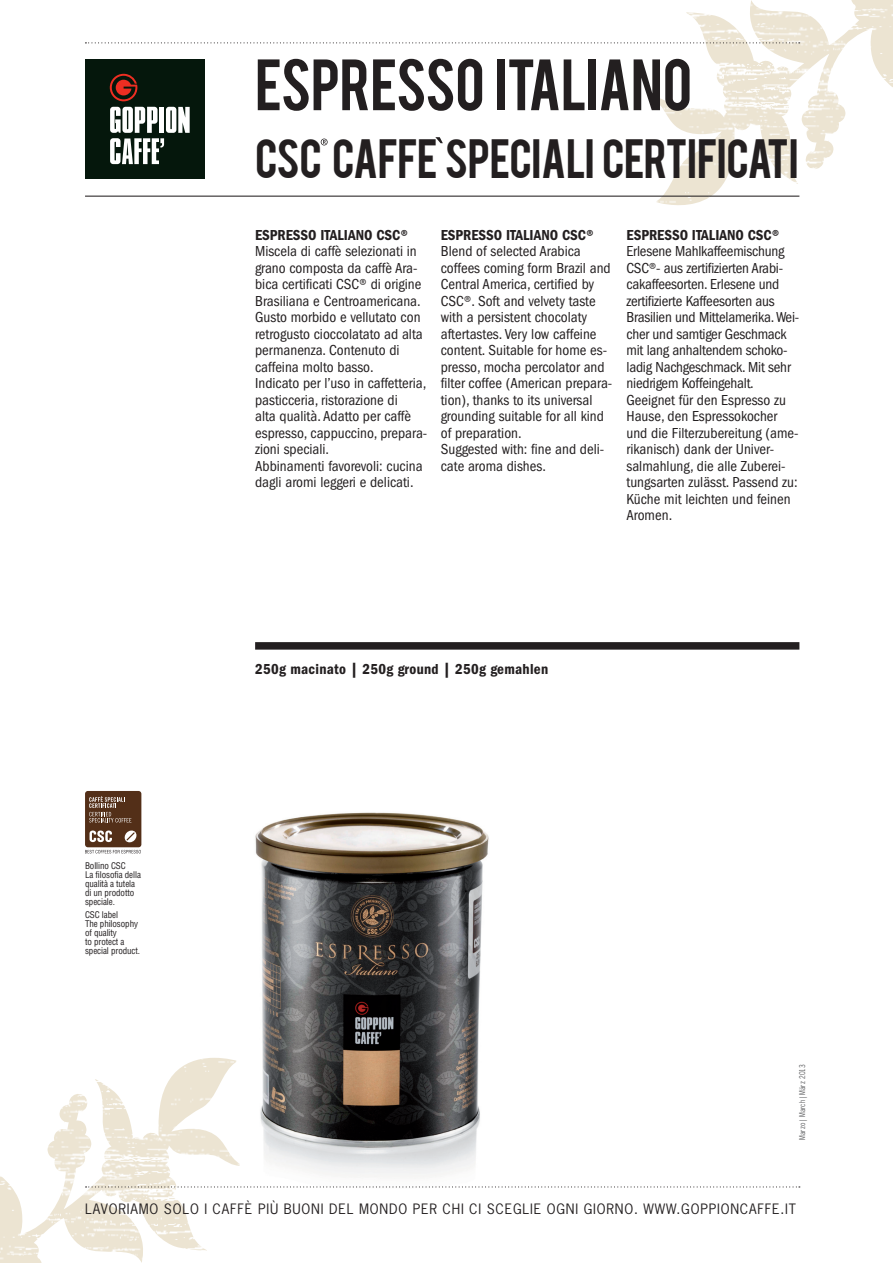
<style>
.page{position:relative;width:893px;height:1263px;background:#fff}
.page>*{position:absolute;margin:0;border:0;box-sizing:border-box;transform-origin:0 0}
.t1{font:57px "Bebas";letter-spacing:-.01em;color:#231f20}
.t2{font:43.5px "Bebas";letter-spacing:-.01em;color:#231f20}
.t3{font:condensed 15px/16.5px "ITC Franklin Gothic Std";color:#231f20}
.t4{font:15px "ITC Franklin Gothic Std Dm Cd";color:#231f20}
.t5{font:15px "ITC Franklin Gothic Std Dm Cd";letter-spacing:.02em;color:#231f20}
.t6{font:13.5px "News Gothic Std";letter-spacing:.06em;color:#231f20}
.t7{font:condensed 9px/9px "Helvetica LT Std";letter-spacing:-.01em;color:#231f20}
.t8{font:7.5px "News Gothic Std";letter-spacing:.02em;color:#57585a;scale:.85 1}
</style>
<div class="page">
<img style="left:247px;top:812px;width:243px;height:376px">
<div style="left:85px;top:60px;width:119px;height:119px;background:#05170c"></div>
<svg style="left:110px;top:107px;width:80px;height:57px"></svg>
<svg style="left:110px;top:74px;width:27px;height:27px"></svg>
<img style="left:653px;top:0;width:206px;height:205px">
<img style="left:0;top:1079px;width:159px;height:184px">
<svg style="left:86px;top:1186px;width:714px;height:1px"></svg>
<div style="left:255px;top:642px;width:544px;height:8px;background:#231f20"></div>
<svg style="left:85px;top:42px;width:715px;height:1px"></svg>
<hr style="left:85px;top:196px;width:714px;height:1px;background:#231f20">
<div style="left:85px;top:791px;width:56px;height:56px;background:#532f18;border-radius:3px"></div>
<svg style="left:124px;top:830px;width:13px;height:13px"></svg>
<svg style="left:89px;top:796px;width:42px;height:26px"></svg>
<svg style="left:90px;top:830px;width:22px;height:12px"></svg>
<svg style="left:85px;top:850px;width:56px;height:3px"></svg>
<svg style="left:435px;top:137px;width:8px;height:6px"></svg>
<svg style="left:321px;top:139px;width:7px;height:6px"></svg>
<h1 class="t1" style="left:255px;top:43px;width:439px">ESPRESSO ITALIANO</h1>
<h2 class="t2" style="left:255px;top:127px;width:545px">CSC CAFFE SPECIALI CERTIFICATI</h2>
<p class="t7" style="left:85px;top:861px;width:57px">Bollino CSC<br>La filosofia della qualità a tutela di un prodotto speciale.</p>
<p class="t7" style="left:85px;top:910px;width:57px">CSC label<br>The philosophy of quality<br>to protect a special product.</p>
<p class="t4" style="left:255px;top:226px;width:154px">ESPRESSO ITALIANO CSC®</p>
<p class="t3" style="left:255px;top:243px;width:174px">Miscela di caffè selezionati in grano composta da caffè Ara&shy;bica certificati CSC® di origine<br>Brasiliana e Centroamericana.<br>Gusto morbido e vellutato con retrogusto cioccolatato ad alta permanenza. Contenuto di caffeina molto basso.<br>Indicato per l’uso in caffetteria, pasticceria, ristorazione di<br>alta qualità. Adatto per caffè espresso, cappuccino, prepara&shy;zioni speciali.<br>Abbinamenti favorevoli: cucina dagli aromi leggeri e delicati.</p>
<p class="t4" style="left:441px;top:226px;width:154px">ESPRESSO ITALIANO CSC®</p>
<p class="t3" style="left:441px;top:243px;width:173px">Blend of selected Arabica coffees coming form Brazil and<br>Central America, certified by<br>CSC®. Soft and velvety taste with a persistent chocolaty aftertastes. Very low caffeine content. Suitable for home es&shy;presso, mocha percolator and filter coffee (American prepara&shy;tion), thanks to its universal grounding suitable for all kind of preparation.<br>Suggested with: fine and deli&shy;cate aroma dishes.</p>
<p class="t4" style="left:626px;top:226px;width:154px">ESPRESSO ITALIANO CSC®</p>
<p class="t3" style="left:626px;top:243px;width:174px">Erlesene Mahlkaffeemischung<br>CSC®- aus zertifizierten Arabi&shy;cakaffeesorten. Erlesene und zertifizierte Kaffeesorten aus<br>Brasilien und Mittelamerika. Wei&shy;cher und samtiger Geschmack mit lang anhaltendem schoko&shy;ladig Nachgeschmack. Mit sehr niedrigem Koffeingehalt.<br>Geeignet für den Espresso zu<br>Hause, den Espressokocher und die Filterzubereitung (ame&shy;rikanisch) dank der Univer&shy;salmahlung, die alle Zuberei&shy;tungsarten zulässt. Passend zu:<br>Küche mit leichten und feinen<br>Aromen.</p>
<p class="t5" style="left:255px;top:660px;width:295px">250g macinato | 250g ground | 250g gemahlen</p>
<p class="t8" style="left:798px;top:1140px;width:90px;rotate:-90deg">Marzo | March | März 2013</p>
<p class="t6" style="left:85px;top:1200px;width:712px">LAVORIAMO SOLO I CAFFÈ PIÙ BUONI DEL MONDO PER CHI CI SCEGLIE OGNI GIORNO. WWW.GOPPIONCAFFE.IT</p>
</div>
